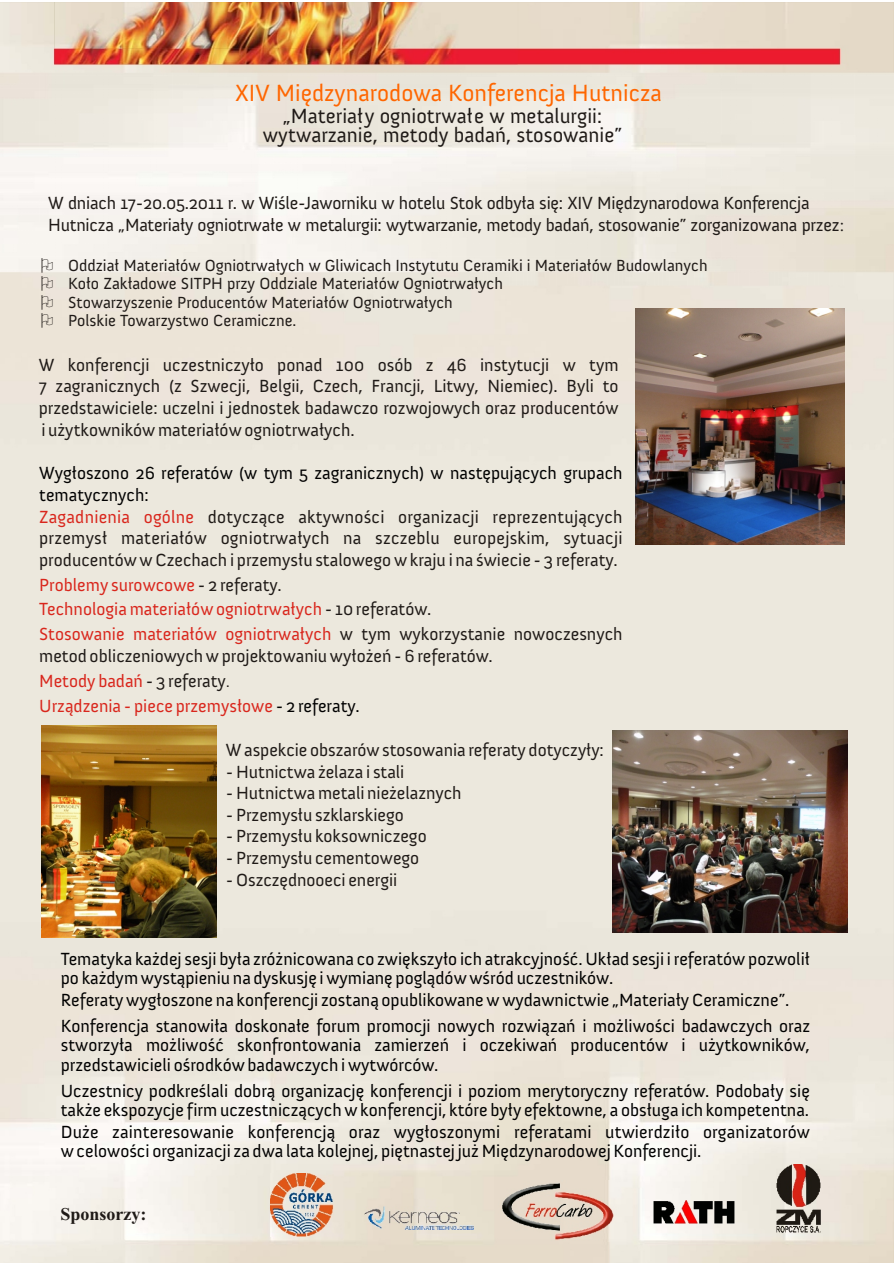
<style>
.page{position:relative;width:894px;height:1263px;background:#fff}
.page>*{position:absolute;margin:0;border:0;box-sizing:border-box;transform-origin:0 0}
.t1{font:24px "Anivers";color:#f60}
.t2{font:21px/18.9px "Anivers";color:#1f1a17;text-align:center}
.t3{font:18px/19.5px "Anivers";color:#000}
.t4{font:18px/21.6px "Anivers";color:#1f1a17}
.t5{font:18px/24.9px "Anivers";color:#d9261c}
.t6{font:700 18px "Times New Roman";color:#1f1a17}
.t7{font:16.5px/18.5px "Anivers";color:#1f1a17}
.s1{font-family:"Times New Roman"}
.s2{color:#1f1a17}
.s3{font-size:15px;color:#1f1a17}
.s4{color:#000}
</style>
<div class="page">
<img style="left:1px;top:3px;width:892px;height:1260px">
<img style="left:636px;top:308px;width:208px;height:236px">
<img style="left:41px;top:725px;width:175px;height:213px">
<img style="left:612px;top:731px;width:236px;height:201px">
<img style="left:498px;top:1180px;width:119px;height:61px">
<img style="left:653px;top:1200px;width:81px;height:24px">
<img style="left:777px;top:1165px;width:43px;height:68px">
<img style="left:365px;top:1207px;width:108px;height:22px">
<img style="left:271px;top:1174px;width:62px;height:63px">
<svg style="left:41px;top:258px;width:12px;height:70px"></svg>
<h1 class="t1" style="left:235px;top:83px;width:428px">XIV Miêdzynarodowa Konferencja Hutnicza</h1>
<p class="t2" style="left:263px;top:108px;width:360px">„Materia³y ogniotrwa³e w metalurgii: wytwarzanie, metody badañ, stosowanie”</p>
<p class="t4" style="left:48px;top:194px;width:798px">W dniach 17-20.05.2011 r. w Wiœle-Jaworniku w hotelu Stok odby³a siê: XIV Miêdzynarodowa Konferencja<br>Hutnicza „Materia³y ogniotrwa³e w metalurgii: wytwarzanie, metody badañ, stosowanie” zorganizowana przez<span class="s1">:</span></p>
<p class="t7" style="left:68px;top:258px;width:641px">Oddzia³ Materia³ów Ogniotrwa³ych w Gliwicach Instytutu Ceramiki i Materia³ów Budowlanych Ko³o Zak³adowe SITPH przy Oddziale Materia³ów Ogniotrwa³ych<br>Stowarzyszenie Producentów Materia³ów Ogniotrwa³ych<br>Polskie Towarzystwo Ceramiczne.</p>
<p class="t4" style="left:39px;top:356px;width:581px;text-align:justify">W konferencji uczestniczy³o ponad 100 osób z 46 instytucji w tym 7 zagranicznych (z Szwecji, Belgii, Czech, Francji, Litwy, Niemiec). Byli to przedstawiciele: uczelni i jednostek badawczo rozwojowych oraz producentów i u¿ytkowników materia³ów ogniotrwa³ych.</p>
<p class="t3" style="left:39px;top:464px;width:585px;line-height:21.6px">Wyg³oszono 26 referatów (w tym 5 zagranicznych) w nastêpuj¹cych grupach tematycznych:</p>
<p class="t5" style="left:39px;top:506px;width:156px">Zagadnienia ogólne</p>
<p class="t4" style="left:39px;top:507px;width:585px;text-align:justify;text-indent:169px">dotycz¹ce aktywnoœci organizacji reprezentuj¹cych przemys³ materia³ów ogniotrwa³ych na szczeblu europejskim, sytuacji producentów w Czechach i przemys³u stalowego w kraju i na œwiecie - 3 referaty.</p>
<p class="t5" style="left:39px;top:574px;width:394px">Problemy surowcowe<span class="s2">- 2 referaty.<br></span>Technologia materia³ów ogniotrwa³ych<span class="s2">- 10 referatów.<br></span>Stosowanie materia³ów ogniotrwa³ych</p>
<p class="t5" style="left:39px;top:670px;width:192px">Metody badañ<span class="s2">- 3 referaty</span><span class="s3">.</span></p>
<p class="t4" style="left:39px;top:625px;width:585px;text-indent:301px">w tym wykorzystanie nowoczesnych metod obliczeniowych w projektowaniu wy³o¿eñ - 6 referatów.</p>
<p class="t5" style="left:39px;top:695px;width:322px">Urz¹dzenia - piece przemys³owe<span class="s4">- 2 referaty.</span></p>
<p class="t4" style="left:226px;top:741px;width:379px">W aspekcie obszarów stosowania referaty dotyczy³y:</p>
<p class="t4" style="left:226px;top:762px;width:180px">- Hutnictwa ¿elaza i stali</p>
<p class="t4" style="left:226px;top:784px;width:237px">- Hutnictwa metali nie¿elaznych</p>
<p class="t4" style="left:226px;top:805px;width:179px">- Przemys³u szklarskiego</p>
<p class="t4" style="left:226px;top:827px;width:202px">- Przemys³u koksowniczego</p>
<p class="t4" style="left:226px;top:849px;width:195px">- Przemys³u cementowego</p>
<p class="t4" style="left:226px;top:870px;width:173px">- Oszczêdnooeci energii</p>
<p class="t3" style="left:61px;top:950px;width:751px">Tematyka ka¿dej sesji by³a zró¿nicowana co zwiêkszy³o ich atrakcyjnoœæ. Uk³ad sesji i referatów pozwoli³ po ka¿dym wyst¹pieniu na dyskusjê i wymianê pogl¹dów wœród uczestników.</p>
<p class="t3" style="left:61px;top:988px;width:751px;line-height:26px">Referaty wyg³oszone na konferencji zostan¹ opublikowane w wydawnictwie „Materia³y Ceramiczne”.<br>Konferencja stanowi³a doskona³e forum promocji nowych rozwi¹zañ i mo¿liwoœci badawczych oraz</p>
<p class="t3" style="left:61px;top:1037px;width:751px">stworzy³a mo¿liwoœæ skonfrontowania zamierzeñ i oczekiwañ producentów i u¿ytkowników, przedstawicieli oœrodków badawczych i wytwórców.</p>
<p class="t3" style="left:61px;top:1082px;width:751px">Uczestnicy podkreœlali dobr¹ organizacjê konferencji i poziom merytoryczny referatów. Podoba³y siê tak¿e ekspozycje firm uczestnicz¹cych w konferencji, które by³y efektowne, a obs³uga ich kompetentna.</p>
<p class="t3" style="left:61px;top:1123px;width:751px">Du¿e zainteresowanie konferencj¹ oraz wyg³oszonymi referatami utwierdzi³o organizatorów w celowoœci organizacji za dwa lata kolejnej, piêtnastej ju¿ Miêdzynarodowej Konferencji.</p>
<p class="t6" style="left:60px;top:1208px;width:88px">Sponsorzy:</p>
</div>
